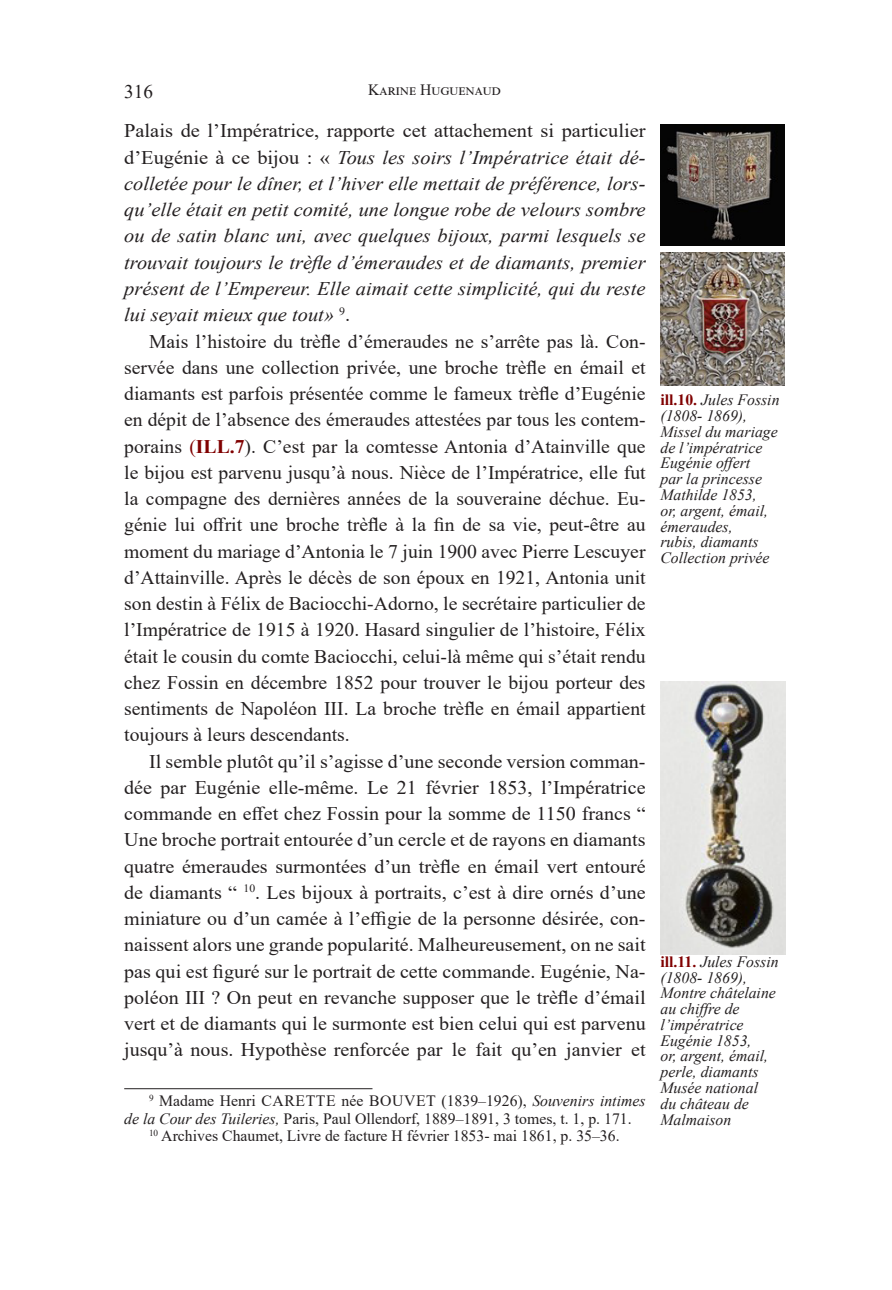
<style>
.page{position:relative;width:892px;height:1290px;background:#fff}
.page>*{position:absolute;margin:0;border:0;box-sizing:border-box;transform-origin:0 0}
.TEXTO{font:19.25px/26.2px "Times New Roman";color:#231f20;text-align:justify}
.TEXTO-2{font:19.25px/26.2px "Times New Roman";color:#231f20;text-align:justify;scale:1.04 1}
.TEXTO-3{font:italic 19.25px/26.2px "Times New Roman";color:#231f20;text-align:justify;scale:1.06 1}
.Pie_de_foto_-_Column{font:italic 15.75px/15.8px "Times New Roman";color:#231f20}
.Nota_al_Pie{font:15.75px/17.5px "Times New Roman";color:#231f20}
.s1{font-style:normal}
.s2{color:#800000}
.s3{font-weight:700;color:#800000}
.s4{font-style:italic}
.s5{font-weight:700;font-style:normal;color:#800000}
</style>
<div class="page">
<hr style="left:124px;top:1088px;width:248px;height:1px;background:#231f20">
<img style="left:660px;top:124px;width:124px;height:121px">
<img style="left:660px;top:253px;width:124px;height:133px">
<img style="left:660px;top:682px;width:125px;height:272px">
<p class="TEXTO" style="left:124px;top:78px;width:30px">316</p>
<p class="Nota_al_Pie" style="left:368px;top:81px;width:134px">Karine Huguenaud</p>
<p class="TEXTO-3" style="left:124px;top:117px;width:493px"><span class="s1">Palais de l’Impératrice, rapporte cet attachement si particulier d’Eugénie à ce bijou : «</span> Tous les soirs l’Impératrice était dé&shy;colletée pour le dîner, et l’hiver elle mettait de préférence, lors&shy;qu’elle était en petit comité, une longue robe de velours sombre ou de satin blanc uni, avec quelques bijoux, parmi lesquels se trouvait toujours le trèfle d’émeraudes et de diamants, premier présent de l’Empereur. Elle aimait cette simplicité, qui du reste lui seyait mieux que tout» <sup>9</sup><span class="s1">.</span></p>
<p class="TEXTO" style="left:124px;top:327px;width:522px;text-indent:25px">Mais l’histoire du trèfle d’émeraudes ne s’arrête pas là. Con&shy;servée dans une collection privée, une broche trèfle en émail et diamants est parfois présentée comme le fameux trèfle d’Eugénie en dépit de l’absence des émeraudes attestées par tous les contem&shy;porains <span class="s2">(</span><span class="s3">ILL.7</span>). C’est par la comtesse Antonia d’Atainville que le bijou est parvenu jusqu’à nous. Nièce de l’Impératrice, elle fut la compagne des dernières années de la souveraine déchue. Eu&shy;génie lui offrit une broche trèfle à la fin de sa vie, peut-être au moment du mariage d’Antonia le 7 juin 1900 avec Pierre Lescuyer d’Attainville. Après le décès de son époux en 1921, Antonia unit son destin à Félix de Baciocchi-Adorno, le secrétaire particulier de l’Impératrice de 1915 à 1920. Hasard singulier de l’histoire, Félix était le cousin du comte Baciocchi, celui-là même qui s’était rendu chez Fossin en décembre 1852 pour trouver le bijou porteur des sentiments de Napoléon III. La broche trèfle en émail appartient toujours à leurs descendants.</p>
<p class="TEXTO-2" style="left:124px;top:747px;width:502px;text-indent:25px">Il semble plutôt qu’il s’agisse d’une seconde version comman&shy;dée par Eugénie elle-même. Le 21 février 1853, l’Impératrice commande en effet chez Fossin pour la somme de 1150 francs “ Une broche portrait entourée d’un cercle et de rayons en diamants quatre émeraudes surmontées d’un trèfle en émail vert entouré de diamants “ <sup>10</sup>. Les bijoux à portraits, c’est à dire ornés d’une miniature ou d’un camée à l’effigie de la personne désirée, con&shy;naissent alors une grande popularité. Malheureusement, on ne sait pas qui est figuré sur le portrait de cette commande. Eugénie, Na&shy;poléon III ? On peut en revanche supposer que le trèfle d’émail vert et de diamants qui le surmonte est bien celui qui est parvenu jusqu’à nous. Hypothèse renforcée par le fait qu’en janvier et</p>
<p class="Nota_al_Pie" style="left:124px;top:1092px;width:522px;text-indent:25px"><sup>9</sup> Madame Henri CARETTE née BOUVET (1839–1926), <span class="s4">Souvenirs intimes de la Cour des Tuileries,</span> Paris, Paul Ollendorf, 1889–1891, 3 tomes, t. 1, p. 171.</p>
<p class="Nota_al_Pie" style="left:149px;top:1127px;width:472px"><sup>10</sup> Archives Chaumet, Livre de facture H février 1853- mai 1861, p. 35–36.</p>
<p class="Pie_de_foto_-_Column" style="left:660px;top:392px;width:120px"><span class="s5">ill.10.</span> Jules Fossin (1808- 1869),<br>Missel du mariage de l’impératrice<br>Eugénie offert<br>par la princesse<br>Mathilde 1853,<br>or, argent, émail, émeraudes,<br>rubis, diamants<br>Collection privée</p>
<p class="Pie_de_foto_-_Column" style="left:660px;top:953px;width:120px"><span class="s5">ill.11.</span> Jules Fossin (1808- 1869),<br>Montre châtelaine au chiffre de l’impératrice<br>Eugénie 1853,<br>or, argent, émail, perle, diamants<br>Musée national<br>du château de<br>Malmaison</p>
</div>
